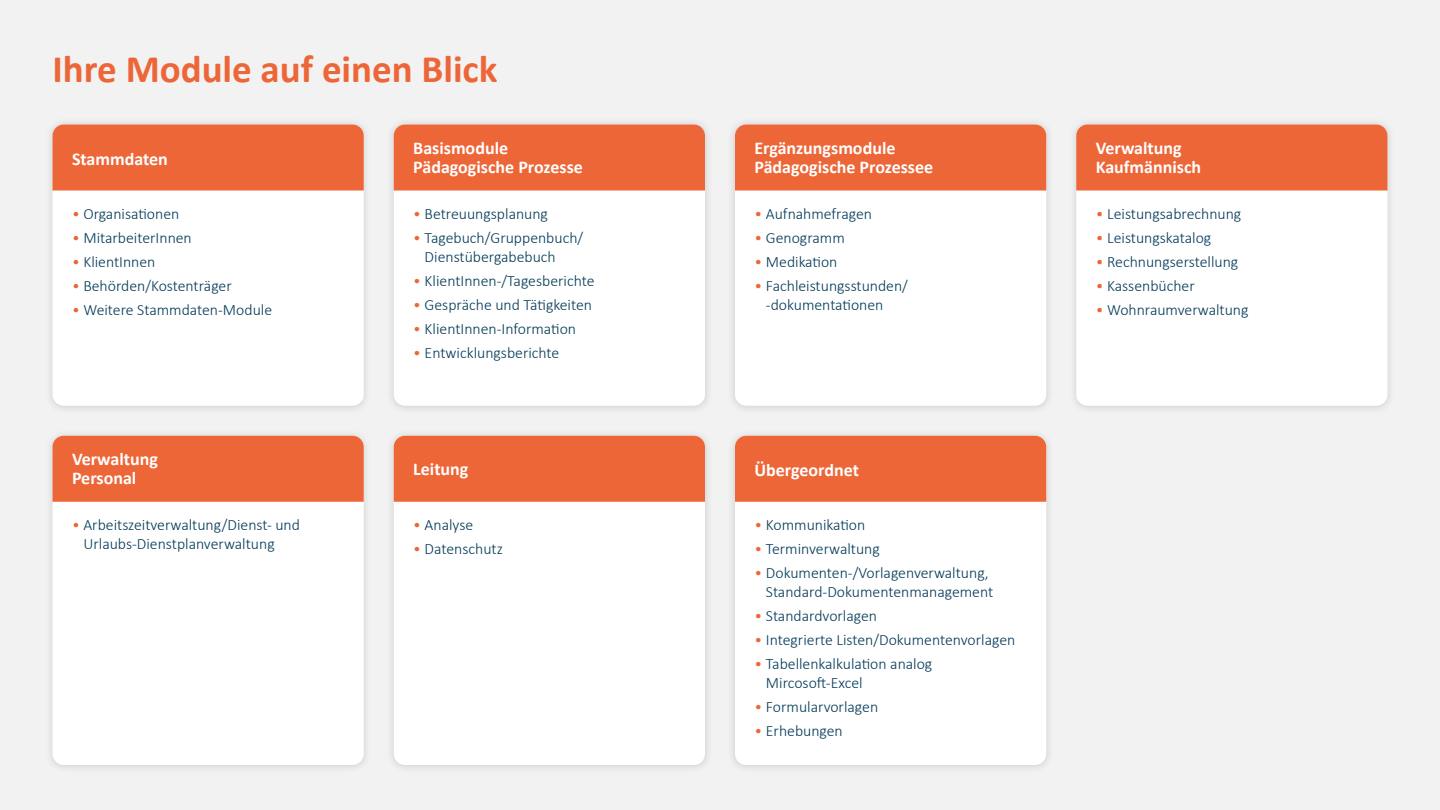
<style>
.page{position:relative;width:1440px;height:810px;background:#f2f2f2}
.page>*{position:absolute;margin:0;border:0;box-sizing:border-box;transform-origin:0 0}
.t1{font:700 39px "Calibri";color:#ed6638}
.t2{font:700 18px/18.8px "Calibri";color:#fff}
.t3{font:300 15.75px/18.8px "Calibri";color:#003857}
.s1{color:#ed6638}
</style>
<div class="page">
<div style="left:44px;top:117px;width:328px;height:298px;background:#ececec"></div>
<div style="left:52px;top:124px;width:312px;height:282px;background:#fff;border-radius:11px"></div>
<div style="left:44px;top:428px;width:328px;height:346px;background:#000;opacity:.15"></div>
<div style="left:52px;top:436px;width:312px;height:329px;background:#fff;border-radius:11px"></div>
<div style="left:385px;top:117px;width:329px;height:298px;background:#ebebeb"></div>
<div style="left:394px;top:124px;width:311px;height:282px;background:#fff;border-radius:11px"></div>
<div style="left:385px;top:428px;width:329px;height:346px;background:#000;opacity:.15"></div>
<div style="left:394px;top:436px;width:311px;height:329px;background:#fff;border-radius:11px"></div>
<div style="left:727px;top:117px;width:328px;height:298px;background:#ebebeb"></div>
<div style="left:735px;top:124px;width:311px;height:282px;background:#fff;border-radius:11px"></div>
<div style="left:727px;top:428px;width:328px;height:346px;background:#000;opacity:.15"></div>
<div style="left:735px;top:436px;width:311px;height:329px;background:#fff;border-radius:11px"></div>
<div style="left:1068px;top:117px;width:328px;height:298px;background:#ececec"></div>
<div style="left:1076px;top:124px;width:312px;height:282px;background:#fff;border-radius:11px"></div>
<div style="left:52px;top:124px;width:312px;height:66px;background:#ed6638"></div>
<div style="left:52px;top:436px;width:312px;height:66px;background:#ed6638"></div>
<div style="left:394px;top:124px;width:311px;height:66px;background:#ed6638"></div>
<div style="left:394px;top:436px;width:311px;height:66px;background:#ed6638"></div>
<div style="left:735px;top:124px;width:311px;height:66px;background:#ed6638"></div>
<div style="left:735px;top:436px;width:311px;height:66px;background:#ed6638"></div>
<div style="left:1076px;top:124px;width:312px;height:66px;background:#ed6638"></div>
<h1 class="t1" style="left:52px;top:41px;width:447px">Ihre Module auf einen Blick</h1>
<p class="t2" style="left:72px;top:149px;width:97px">Stammdaten</p>
<p class="t2" style="left:413px;top:138px;width:171px">Basismodule<br>Pädagogische Prozesse</p>
<p class="t2" style="left:755px;top:138px;width:180px">Ergänzungsmodule<br>Pädagogische Prozessee</p>
<p class="t2" style="left:1096px;top:138px;width:107px">Verwaltung<br>Kaufmännisch</p>
<p class="t3" style="left:72px;top:204px;width:109px"><span class="s1">•</span> Organisationen</p>
<p class="t3" style="left:72px;top:228px;width:121px"><span class="s1">•</span> MitarbeiterInnen</p>
<p class="t3" style="left:72px;top:252px;width:85px"><span class="s1">•</span> KlientInnen</p>
<p class="t3" style="left:72px;top:276px;width:161px"><span class="s1">•</span> Behörden/Kostenträger</p>
<p class="t3" style="left:72px;top:300px;width:202px"><span class="s1">•</span> Weitere Stammdaten-Module</p>
<p class="t3" style="left:413px;top:204px;width:136px"><span class="s1">•</span> Betreuungsplanung</p>
<p class="t3" style="left:425px;top:228px;width:160px;text-indent:-11px"><span class="s1">•</span> Tagebuch/Gruppenbuch/<br>Dienstübergabebuch</p>
<p class="t3" style="left:413px;top:271px;width:183px"><span class="s1">•</span> KlientInnen-/Tagesberichte</p>
<p class="t3" style="left:413px;top:295px;width:180px"><span class="s1">•</span> Gespräche und Tätigkeiten</p>
<p class="t3" style="left:413px;top:319px;width:164px"><span class="s1">•</span> KlientInnen-Information</p>
<p class="t3" style="left:413px;top:343px;width:148px"><span class="s1">•</span> Entwicklungsberichte</p>
<p class="t3" style="left:755px;top:204px;width:119px"><span class="s1">•</span> Aufnahmefragen</p>
<p class="t3" style="left:755px;top:228px;width:92px"><span class="s1">•</span> Genogramm</p>
<p class="t3" style="left:755px;top:252px;width:84px"><span class="s1">•</span> Medikation</p>
<p class="t3" style="left:766px;top:276px;width:144px;text-indent:-11px"><span class="s1">•</span> Fachleistungsstunden/ -dokumentationen</p>
<p class="t3" style="left:1096px;top:204px;width:147px"><span class="s1">•</span> Leistungsabrechnung</p>
<p class="t3" style="left:1096px;top:228px;width:117px"><span class="s1">•</span> Leistungskatalog</p>
<p class="t3" style="left:1096px;top:252px;width:144px"><span class="s1">•</span> Rechnungserstellung</p>
<p class="t3" style="left:1096px;top:276px;width:101px"><span class="s1">•</span> Kassenbücher</p>
<p class="t3" style="left:1096px;top:300px;width:154px"><span class="s1">•</span> Wohnraumverwaltung</p>
<p class="t2" style="left:72px;top:449px;width:87px">Verwaltung<br>Personal</p>
<p class="t2" style="left:413px;top:460px;width:57px">Leitung</p>
<p class="t2" style="left:755px;top:460px;width:106px">Übergeordnet</p>
<p class="t3" style="left:83px;top:515px;width:218px;text-indent:-11px"><span class="s1">•</span> Arbeitszeitverwaltung/Dienst- und<br>Urlaubs-Dienstplanverwaltung</p>
<p class="t3" style="left:413px;top:515px;width:61px"><span class="s1">•</span> Analyse</p>
<p class="t3" style="left:413px;top:539px;width:91px"><span class="s1">•</span> Datenschutz</p>
<p class="t3" style="left:755px;top:515px;width:112px"><span class="s1">•</span> Kommunikation</p>
<p class="t3" style="left:755px;top:539px;width:127px"><span class="s1">•</span> Terminverwaltung</p>
<p class="t3" style="left:755px;top:563px;width:240px;text-align:right"><span class="s1">•</span> Dokumenten-/Vorlagenverwaltung,<br>Standard-Dokumentenmanagement</p>
<p class="t3" style="left:755px;top:606px;width:124px"><span class="s1">•</span> Standardvorlagen</p>
<p class="t3" style="left:755px;top:630px;width:262px"><span class="s1">•</span> Integrierte Listen/Dokumentenvorlagen</p>
<p class="t3" style="left:766px;top:654px;width:168px;text-indent:-11px"><span class="s1">•</span> Tabellenkalkulation analog<br>Mircosoft-Excel</p>
<p class="t3" style="left:755px;top:697px;width:125px"><span class="s1">•</span> Formularvorlagen</p>
<p class="t3" style="left:755px;top:721px;width:90px"><span class="s1">•</span> Erhebungen</p>
</div>
